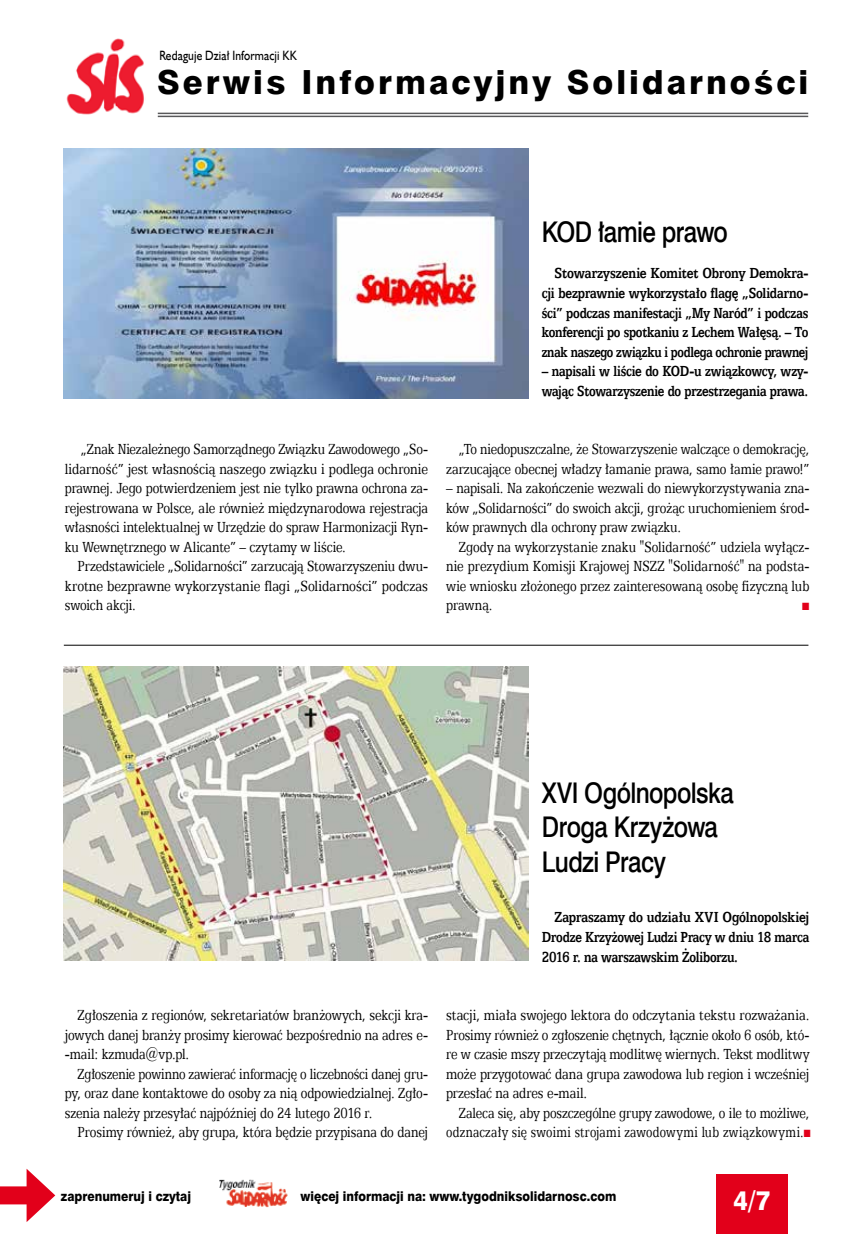
<style>
.page{position:relative;width:851px;height:1234px;background:#fff}
.page>*{position:absolute;margin:0;border:0;box-sizing:border-box;transform-origin:0 0}
.t1{font:33.3px "Swis 721 Hv EU";letter-spacing:.09em;color:#000}
.t2{font:28.5px/34.5px "Swis 721 Md EU";letter-spacing:-.025em;color:#000;scale:.85 1}
.t3{font:27px "Swis 721 Hv EU";color:#fff;scale:.9 1}
.t4{font:16.5px/19.5px "Egyptian 505 EU";letter-spacing:-.005em;color:#000;text-align:right;scale:.79 1}
.t5{font:16.5px/19.5px "Egyptian 505 EU";letter-spacing:-.005em;color:#000;text-align:justify;scale:.8 1}
.t6{font:700 16.5px/19.5px "Egyptian 505 EU";letter-spacing:-.02em;color:#000;text-align:justify;scale:.83 1}
.t7{font:16.5px/19.5px "Egyptian 505 EU";letter-spacing:-.005em;color:#000;text-align:justify;scale:.82 1}
.t8{font:16.5px/19.5px "Egyptian 505 EU";letter-spacing:-.005em;color:#000;text-align:justify;scale:.78 1}
.t9{font:16.5px/19.5px "Egyptian 505 EU";letter-spacing:-.005em;color:#000;text-align:justify;scale:.81 1}
.t10{font:700 16.5px/19.5px "Egyptian 505 EU";letter-spacing:-.02em;color:#000;scale:.8 1}
.t11{font:13.5px "Swis 721 Hv EU";color:#000;scale:.9 1}
.t12{font:13.5px "Humanst 521 EU";letter-spacing:.015em;color:#000;scale:.85 1}
.t13{font:10.5px "Zapf Dingbats ITC";color:#e2001a;scale:.9 1}
.s1{color:#e2001a}
</style>
<div class="page">
<div style="left:716px;top:1174px;width:72px;height:59px;background:#e2001a"></div>
<img style="left:219px;top:1179px;width:69px;height:27px">
<div style="left:0;top:1186px;width:38px;height:18px;background:#e2001a"></div>
<svg style="left:27px;top:1169px;width:28px;height:52px"></svg>
<img style="left:66px;top:38px;width:78px;height:77px">
<hr style="left:158px;top:113px;width:650px;height:1px;background:#58585a">
<hr style="left:158px;top:116px;width:650px;height:1px;background:#58585a">
<img style="left:64px;top:149px;width:464px;height:249px">
<hr style="left:64px;top:644px;width:744px;height:1px;background:#000">
<img style="left:64px;top:666px;width:464px;height:294px">
<p class="t12" style="left:159px;top:47px;width:163px">Redaguje Dział Informacji KK</p>
<h1 class="t1" style="left:157px;top:62px;width:652px">Serwis Informacyjny Solidarności</h1>
<h2 class="t2" style="left:541px;top:216px;width:220px">KOD łamie prawo</h2>
<p class="t4" style="left:65px;top:439px;width:461px;text-align:justify;text-indent:16px">„Znak Niezależnego Samorządnego Związku Zawodowego „So&shy;lidarność” jest własnością naszego związku i podlega ochronie prawnej. Jego potwierdzeniem jest nie tylko prawna ochrona za&shy;rejestrowana w Polsce, ale również międzynarodowa rejestracja własności intelektualnej w Urzędzie do spraw Harmonizacji Ryn&shy;ku Wewnętrznego w Alicante” – czytamy w liście.</p>
<p class="t5" style="left:65px;top:556px;width:455px;text-indent:13px">Przedstawiciele „Solidarności” zarzucają Stowarzyszeniu dwu&shy;krotne bezprawne wykorzystanie flagi „Solidarności” podczas swoich akcji.</p>
<p class="t6" style="left:541px;top:263px;width:323px;text-indent:13px">Stowarzyszenie Komitet Obrony Demokra&shy;cji bezprawnie wykorzystało flagę „Solidarno&shy;ści” podczas manifestacji „My Naród” i podczas konferencji po spotkaniu z Lechem Wałęsą. – To znak naszego związku i podlega ochronie prawnej</p>
<p class="t10" style="left:541px;top:361px;width:335px">– napisali w liście do KOD-u związkowcy, wzy&shy;wając Stowarzyszenie do przestrzegania prawa.</p>
<p class="t4" style="left:446px;top:439px;width:461px">„To niedopuszczalne, że Stowarzyszenie walczące o demokrację, zarzucające obecnej władzy łamanie prawa, samo łamie prawo!”</p>
<p class="t5" style="left:446px;top:478px;width:455px">– napisali. Na zakończenie wezwali do niewykorzystywania zna&shy;ków „Solidarności” do swoich akcji, grożąc uruchomieniem środ&shy;ków prawnych dla ochrony praw związku.</p>
<p class="t5" style="left:446px;top:536px;width:455px;text-indent:13px">Zgody na wykorzystanie znaku "Solidarność” udziela wyłącz&shy;nie prezydium Komisji Krajowej NSZZ "Solidarność" na podsta&shy;wie wniosku złożonego przez zainteresowaną osobę fizyczną lub prawną.</p>
<p class="t13" style="left:802px;top:601px;width:9px">■</p>
<h2 class="t2" style="left:541px;top:776px;width:227px">XVI Ogólnopolska<br>Droga Krzyżowa<br>Ludzi Pracy</h2>
<p class="t6" style="left:541px;top:907px;width:324px;text-indent:13px">Zapraszamy do udziału XVI Ogólnopolskiej Drodze Krzyżowej Ludzi Pracy w dniu 18 marca 2016 r. na warszawskim Żoliborzu.</p>
<p class="t9" style="left:65px;top:1004px;width:450px;text-indent:13px">Zgłoszenia z regionów, sekretariatów branżowych, sekcji kra&shy;jowych danej branży prosimy kierować bezpośrednio na adres e--mail: kzmuda@vp.pl.</p>
<p class="t8" style="left:65px;top:1063px;width:467px;text-indent:13px">Zgłoszenie powinno zawierać informację o liczebności danej gru&shy;py, oraz dane kontaktowe do osoby za nią odpowiedzialnej. Zgło&shy;szenia należy przesyłać najpóźniej do 24 lutego 2016 r.</p>
<p class="t5" style="left:78px;top:1121px;width:439px">Prosimy również, aby grupa, która będzie przypisana do danej</p>
<p class="t7" style="left:446px;top:1004px;width:444px">stacji, miała swojego lektora do odczytania tekstu rozważania.<br>Prosimy również o zgłoszenie chętnych, łącznie około 6 osób, któ&shy;re w czasie mszy przeczytają modlitwę wiernych. Tekst modlitwy może przygotować dana grupa zawodowa lub region i wcześniej przesłać na adres e-mail.</p>
<p class="t4" style="left:446px;top:1102px;width:462px">Zaleca się, aby poszczególne grupy zawodowe, o ile to możliwe, odznaczały się swoimi strojami zawodowymi lub związkowymi.<span class="s1">■</span></p>
<p class="t11" style="left:61px;top:1187px;width:146px">zaprenumeruj i czytaj</p>
<p class="t11" style="left:300px;top:1187px;width:352px">więcej informacji na: www.tygodniksolidarnosc.com</p>
<h3 class="t3" style="left:733px;top:1183px;width:42px">4/7</h3>
</div>
